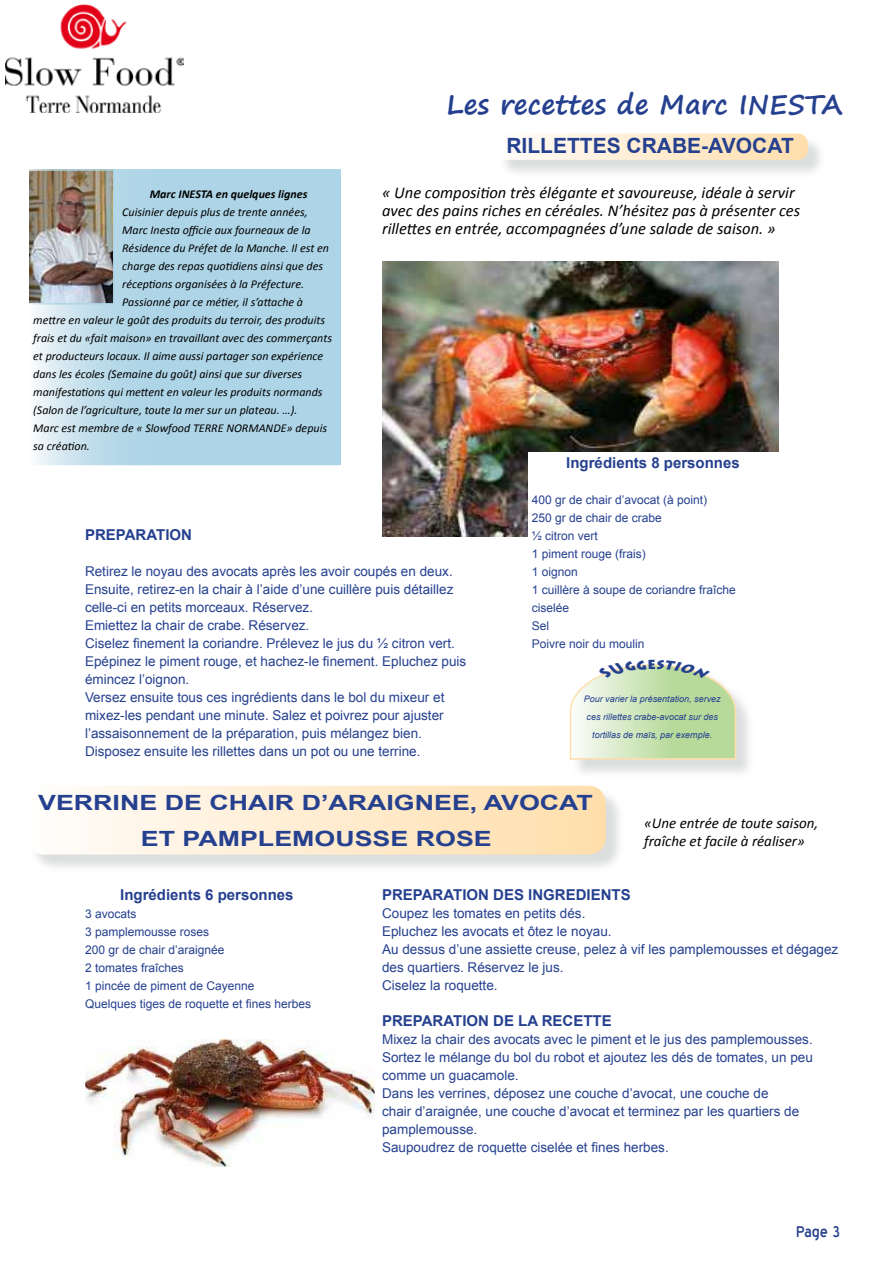
<style>
.page{position:relative;width:893px;height:1263px;background:#fff}
.page>*{position:absolute;margin:0;border:0;box-sizing:border-box;transform-origin:0 0}
.t1{font:700 27px "Segoe Print";color:#25408f}
.t2{font:700 21px/36px "Arial";color:#25408f;text-align:center;scale:1.28 1}
.t3{font:700 21px "Arial";color:#25408f}
.t4{font:italic 16.5px/18px "Calibri";color:#000}
.t5{font:700 15px "Arial";color:#25408f}
.t6{font:italic 15px/18px "Calibri";color:#000}
.t7{font:15px "Blue Highway";color:#25408f}
.t8{font:900 15px "Lithos Pro";color:#25408f}
.t9{font:13.5px/18px "Arial";color:#25408f}
.t10{font:italic 12px "Calibri";color:#000}
.t11{font:12px/18px "Arial";color:#25408f}
.t12{font:italic 700 12px "Calibri";color:#000}
.t13{font:italic 9px/18px "Arial";color:#25408f;text-align:center}
</style>
<div class="page">
<img style="left:5px;top:4px;width:178px;height:108px">
<img style="left:382px;top:262px;width:396px;height:274px">
<div style="left:528px;top:452px;width:250px;height:200px;background:#fff"></div>
<div style="left:499px;top:136px;width:327px;height:42px;background:#d1d3d4;opacity:.75"></div>
<svg style="left:499px;top:134px;width:309px;height:26px;background:#feecd2"></svg>
<div style="left:572px;top:662px;width:183px;height:116px;background:#d1d3d4;opacity:.75"></div>
<div style="left:30px;top:788px;width:595px;height:85px;background:#d1d3d4;opacity:.75"></div>
<svg style="left:30px;top:786px;width:576px;height:69px"></svg>
<img style="left:86px;top:1040px;width:289px;height:126px">
<svg style="left:35px;top:172px;width:303px;height:290px;background:#b3d7e8"></svg>
<div style="left:28px;top:169px;width:313px;height:296px;border:2px solid #fff"></div>
<img style="left:31px;top:172px;width:81px;height:130px">
<div style="left:28px;top:169px;width:87px;height:136px;border:2px solid #fff"></div>
<svg style="left:569px;top:662px;width:168px;height:98px"></svg>
<h1 class="t1" style="left:446px;top:80px;width:398px">Les recettes de Marc INESTA</h1>
<p class="t12" style="left:150px;top:186px;width:159px">Marc INESTA en quelques lignes</p>
<p class="t10" style="left:122px;top:204px;width:187px">Cuisinier depuis plus de trente années,</p>
<p class="t10" style="left:122px;top:222px;width:190px">Marc Inesta officie aux fourneaux de la</p>
<p class="t10" style="left:122px;top:240px;width:208px">Résidence du Préfet de la Manche. Il est en</p>
<p class="t10" style="left:122px;top:258px;width:202px">charge des repas quotidiens ainsi que des</p>
<p class="t10" style="left:122px;top:276px;width:183px">réceptions organisées à la Préfecture.</p>
<p class="t10" style="left:122px;top:294px;width:182px">Passionné par ce métier, il s’attache à</p>
<p class="t10" style="left:33px;top:312px;width:293px">mettre en valeur le goût des produits du terroir, des produits</p>
<p class="t10" style="left:33px;top:330px;width:300px">frais et du «fait maison» en travaillant avec des commerçants</p>
<p class="t10" style="left:33px;top:348px;width:291px">et producteurs locaux. Il aime aussi partager son expérience</p>
<p class="t10" style="left:33px;top:366px;width:270px">dans les écoles (Semaine du goût) ainsi que sur diverses</p>
<p class="t10" style="left:33px;top:384px;width:291px">manifestations qui mettent en valeur les produits normands</p>
<p class="t10" style="left:33px;top:402px;width:266px">(Salon de l’agriculture, toute la mer sur un plateau. …).</p>
<p class="t10" style="left:33px;top:420px;width:295px">Marc est membre de « Slowfood TERRE NORMANDE» depuis</p>
<p class="t10" style="left:33px;top:438px;width:58px">sa création.</p>
<h2 class="t3" style="left:506px;top:131px;width:289px">RILLETTES CRABE-AVOCAT</h2>
<p class="t4" style="left:382px;top:183px;width:420px">« Une composition très élégante et savoureuse, idéale à servir avec des pains riches en céréales. N’hésitez pas à présenter ces rillettes en entrée, accompagnées d’une salade de saison. »</p>
<p class="t5" style="left:85px;top:524px;width:108px">PREPARATION</p>
<p class="t9" style="left:85px;top:562px;width:383px">Retirez le noyau des avocats après les avoir coupés en deux.<br>Ensuite, retirez-en la chair à l’aide d’une cuillère puis détaillez celle-ci en petits morceaux. Réservez.<br>Emiettez la chair de crabe. Réservez.<br>Ciselez finement la coriandre. Prélevez le jus du ½ citron vert.<br>Epépinez le piment rouge, et hachez-le finement. Epluchez puis émincez l’oignon.<br>Versez ensuite tous ces ingrédients dans le bol du mixeur et mixez-les pendant une minute. Salez et poivrez pour ajuster l’assaisonnement de la préparation, puis mélangez bien.<br>Disposez ensuite les rillettes dans un pot ou une terrine.</p>
<p class="t5" style="left:566px;top:452px;width:175px">Ingrédients 8 personnes</p>
<p class="t11" style="left:532px;top:491px;width:206px">400 gr de chair d’avocat (à point)<br>250 gr de chair de crabe<br>½ citron vert<br>1 piment rouge (frais)<br>1 oignon<br>1 cuillère à soupe de coriandre fraîche ciselée<br>Sel<br>Poivre noir du moulin</p>
<p class="t8" style="left:648px;top:654px;width:11px">e</p>
<p class="t13" style="left:584px;top:690px;width:139px">Pour varier la présentation, servez ces rillettes crabe-avocat sur des tortillas de maïs, par exemple.</p>
<h2 class="t2" style="left:38px;top:785px;width:435px">VERRINE DE CHAIR D’ARAIGNEE, AVOCAT<br>ET PAMPLEMOUSSE ROSE</h2>
<p class="t6" style="left:644px;top:813px;width:176px">«Une entrée de toute saison, fraîche et facile à réaliser»</p>
<p class="t5" style="left:120px;top:884px;width:175px">Ingrédients 6 personnes</p>
<p class="t11" style="left:85px;top:905px;width:228px">3 avocats<br>3 pamplemousse roses<br>200 gr de chair d’araignée<br>2 tomates fraîches<br>1 pincée de piment de Cayenne<br>Quelques tiges de roquette et fines herbes</p>
<p class="t5" style="left:382px;top:884px;width:250px">PREPARATION DES INGREDIENTS</p>
<p class="t9" style="left:382px;top:904px;width:458px">Coupez les tomates en petits dés.<br>Epluchez les avocats et ôtez le noyau.<br>Au dessus d’une assiette creuse, pelez à vif les pamplemousses et dégagez des quartiers. Réservez le jus.<br>Ciselez la roquette.</p>
<p class="t5" style="left:382px;top:1010px;width:231px">PREPARATION DE LA RECETTE</p>
<p class="t9" style="left:382px;top:1030px;width:432px">Mixez la chair des avocats avec le piment et le jus des pamplemousses.<br>Sortez le mélange du bol du robot et ajoutez les dés de tomates, un peu comme un guacamole.<br>Dans les verrines, déposez une couche d’avocat, une couche de<br>chair d’araignée, une couche d’avocat et terminez par les quartiers de pamplemousse.<br>Saupoudrez de roquette ciselée et fines herbes.</p>
<p class="t7" style="left:796px;top:1223px;width:45px">Page 3</p>
</div>
